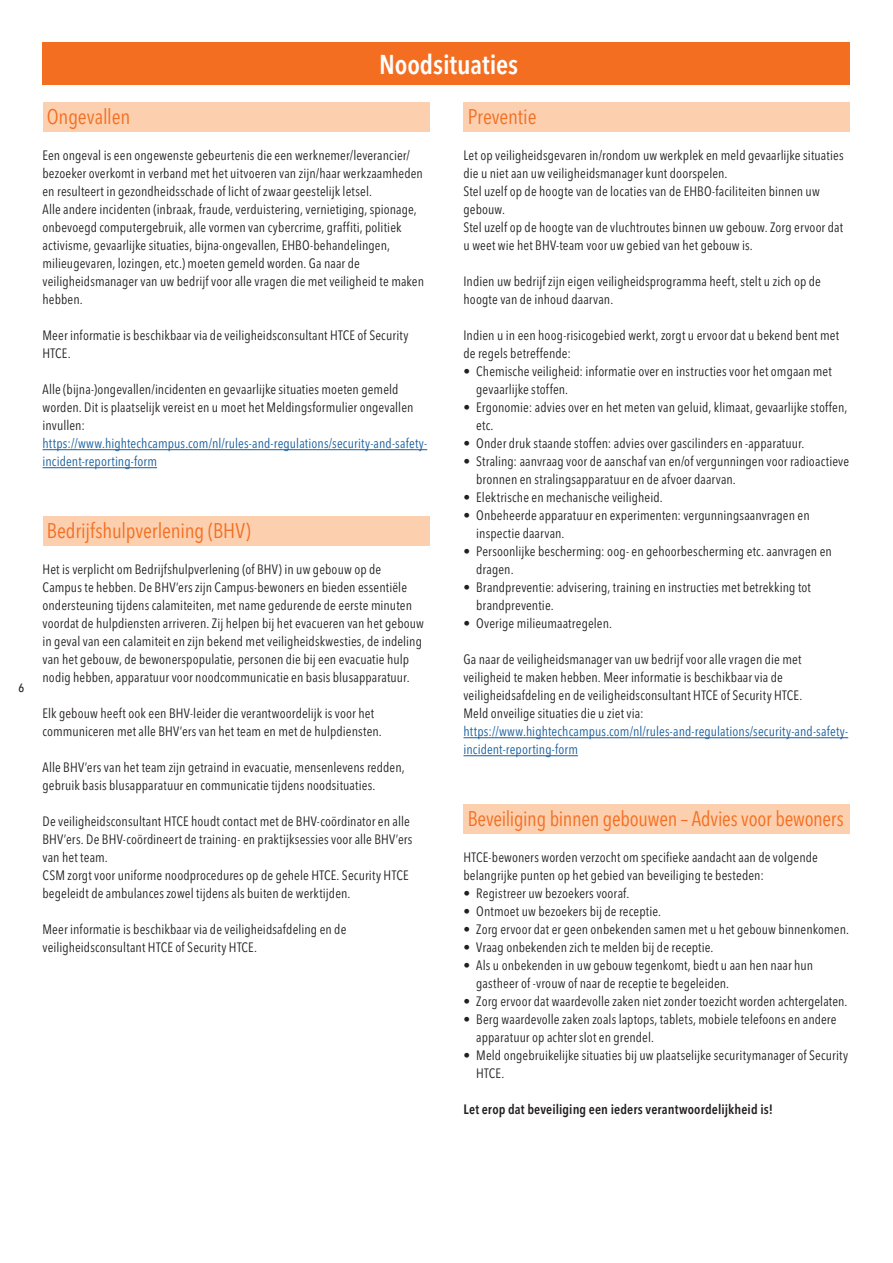
<style>
.page{position:relative;width:893px;height:1263px;background:#fff}
.page>*{position:absolute;margin:0;border:0;box-sizing:border-box;transform-origin:0 0}
.t1{font:600 condensed 27px "Avenir Next LT Pro";letter-spacing:-.005em;color:#fff}
.t2{font:condensed 21px "Avenir Next LT Pro";letter-spacing:-.01em;color:#f36e21}
.t3{font:condensed 13.5px/18px "Avenir Next LT Pro";letter-spacing:.005em;color:#231f20}
.t4{font:condensed 13.5px/18px "Avenir Next LT Pro";letter-spacing:.01em;color:#175d9e}
.t5{font:600 condensed 13.5px "Avenir Next LT Pro";letter-spacing:.01em;color:#231f20}
.t6{font:500 12px "Avenir Next Condensed";color:#231f20}
</style>
<div class="page">
<div style="left:43px;top:102px;width:386px;height:30px;background:#fccfae"></div>
<hr style="left:43px;top:449px;width:384px;height:1px;background:#175d9e">
<hr style="left:43px;top:467px;width:114px;height:1px;background:#175d9e">
<div style="left:43px;top:516px;width:386px;height:30px;background:#fccfae"></div>
<div style="left:463px;top:102px;width:387px;height:30px;background:#fccfae"></div>
<hr style="left:463px;top:737px;width:385px;height:1px;background:#175d9e">
<hr style="left:463px;top:755px;width:115px;height:1px;background:#175d9e">
<div style="left:463px;top:804px;width:387px;height:30px;background:#fccfae"></div>
<div style="left:43px;top:43px;width:807px;height:42px;background:#f36e21"></div>
<p class="t6" style="left:18px;top:681px;width:7px">6</p>
<h1 class="t1" style="left:379px;top:48px;width:141px">Noodsituaties</h1>
<h2 class="t2" style="left:47px;top:104px;width:85px">Ongevallen</h2>
<p class="t3" style="left:43px;top:147px;width:383px">Een ongeval is een ongewenste gebeurtenis die een werknemer/leverancier/ bezoeker overkomt in verband met het uitvoeren van zijn/haar werkzaamheden en resulteert in gezondheidsschade of licht of zwaar geestelijk letsel.<br>Alle andere incidenten (inbraak, fraude, verduistering, vernietiging, spionage, onbevoegd computergebruik, alle vormen van cybercrime, graffiti, politiek activisme, gevaarlijke situaties, bijna-ongevallen, EHBO-behandelingen, milieugevaren, lozingen, etc.) moeten gemeld worden. Ga naar de veiligheidsmanager van uw bedrijf voor alle vragen die met veiligheid te maken hebben.</p>
<p class="t3" style="left:43px;top:326px;width:367px">Meer informatie is beschikbaar via de veiligheidsconsultant HTCE of Security<br>HTCE.</p>
<p class="t3" style="left:43px;top:380px;width:372px">Alle (bijna-)ongevallen/incidenten en gevaarlijke situaties moeten gemeld worden. Dit is plaatselijk vereist en u moet het Meldingsformulier ongevallen invullen:</p>
<p class="t4" style="left:43px;top:434px;width:386px">https://www.hightechcampus.com/nl/rules-and-regulations/security-and-safety&shy;incident-reporting-form</p>
<h2 class="t2" style="left:47px;top:518px;width:205px">Bedrijfshulpverlening (BHV)</h2>
<p class="t3" style="left:43px;top:561px;width:383px">Het is verplicht om Bedrijfshulpverlening (of BHV) in uw gebouw op de Campus te hebben. De BHV’ers zijn Campus-bewoners en bieden essentiële ondersteuning tijdens calamiteiten, met name gedurende de eerste minuten voordat de hulpdiensten arriveren. Zij helpen bij het evacueren van het gebouw in geval van een calamiteit en zijn bekend met veiligheidskwesties, de indeling van het gebouw, de bewonerspopulatie, personen die bij een evacuatie hulp nodig hebben, apparatuur voor noodcommunicatie en basis blusapparatuur.</p>
<p class="t3" style="left:43px;top:704px;width:341px">Elk gebouw heeft ook een BHV-leider die verantwoordelijk is voor het communiceren met alle BHV’ers van het team en met de hulpdiensten.</p>
<p class="t3" style="left:43px;top:758px;width:364px">Alle BHV’ers van het team zijn getraind in evacuatie, mensenlevens redden, gebruik basis blusapparatuur en communicatie tijdens noodsituaties.</p>
<p class="t3" style="left:43px;top:812px;width:371px">De veiligheidsconsultant HTCE houdt contact met de BHV-coördinator en alle BHV’ers. De BHV-coördineert de training- en praktijksessies voor alle BHV’ers van het team.<br>CSM zorgt voor uniforme noodprocedures op de gehele HTCE. Security HTCE begeleidt de ambulances zowel tijdens als buiten de werktijden.</p>
<p class="t3" style="left:43px;top:920px;width:305px">Meer informatie is beschikbaar via de veiligheidsafdeling en de veiligheidsconsultant HTCE of Security HTCE.</p>
<h2 class="t2" style="left:468px;top:104px;width:70px">Preventie</h2>
<p class="t3" style="left:463px;top:147px;width:382px">Let op veiligheidsgevaren in/rondom uw werkplek en meld gevaarlijke situaties die u niet aan uw veiligheidsmanager kunt doorspelen.<br>Stel uzelf op de hoogte van de locaties van de EHBO-faciliteiten binnen uw gebouw.<br>Stel uzelf op de hoogte van de vluchtroutes binnen uw gebouw. Zorg ervoor dat u weet wie het BHV-team voor uw gebied van het gebouw is.</p>
<p class="t3" style="left:463px;top:272px;width:359px">Indien uw bedrijf zijn eigen veiligheidsprogramma heeft, stelt u zich op de hoogte van de inhoud daarvan.</p>
<p class="t3" style="left:463px;top:326px;width:377px">Indien u in een hoog-risicogebied werkt, zorgt u ervoor dat u bekend bent met de regels betreffende:</p>
<p class="t3" style="left:476px;top:362px;width:357px;text-indent:-13px">• Chemische veiligheid: informatie over en instructies voor het omgaan met gevaarlijke stoffen.</p>
<p class="t3" style="left:476px;top:398px;width:373px;text-indent:-13px">• Ergonomie: advies over en het meten van geluid, klimaat, gevaarlijke stoffen, etc.</p>
<p class="t3" style="left:463px;top:434px;width:342px">• Onder druk staande stoffen: advies over gascilinders en -apparatuur.</p>
<p class="t3" style="left:476px;top:452px;width:374px;text-indent:-13px">• Straling: aanvraag voor de aanschaf van en/of vergunningen voor radioactieve bronnen en stralingsapparatuur en de afvoer daarvan.</p>
<p class="t3" style="left:463px;top:488px;width:201px">• Elektrische en mechanische veiligheid.</p>
<p class="t3" style="left:476px;top:506px;width:335px;text-indent:-13px">• Onbeheerde apparatuur en experimenten: vergunningsaanvragen en inspectie daarvan.</p>
<p class="t3" style="left:476px;top:542px;width:357px;text-indent:-13px">• Persoonlijke bescherming: oog- en gehoorbescherming etc. aanvragen en dragen.</p>
<p class="t3" style="left:476px;top:578px;width:336px;text-indent:-13px">• Brandpreventie: advisering, training en instructies met betrekking tot brandpreventie.</p>
<p class="t3" style="left:463px;top:614px;width:150px">• Overige milieumaatregelen.</p>
<p class="t3" style="left:463px;top:650px;width:340px">Ga naar de veiligheidsmanager van uw bedrijf voor alle vragen die met veiligheid te maken hebben. Meer informatie is beschikbaar via de veiligheidsafdeling en de veiligheidsconsultant HTCE of Security HTCE.<br>Meld onveilige situaties die u ziet via:</p>
<p class="t4" style="left:463px;top:722px;width:386px">https://www.hightechcampus.com/nl/rules-and-regulations/security-and-safety&shy;incident-reporting-form</p>
<h2 class="t2" style="left:468px;top:806px;width:377px">Beveiliging binnen gebouwen – Advies voor bewoners</h2>
<p class="t3" style="left:463px;top:849px;width:356px">HTCE-bewoners worden verzocht om specifieke aandacht aan de volgende belangrijke punten op het gebied van beveiliging te besteden:</p>
<p class="t3" style="left:463px;top:885px;width:167px">• Registreer uw bezoekers vooraf.</p>
<p class="t3" style="left:463px;top:903px;width:199px">• Ontmoet uw bezoekers bij de receptie.</p>
<p class="t3" style="left:463px;top:920px;width:387px">• Zorg ervoor dat er geen onbekenden samen met u het gebouw binnenkomen.</p>
<p class="t3" style="left:463px;top:938px;width:252px">• Vraag onbekenden zich te melden bij de receptie.</p>
<p class="t3" style="left:476px;top:956px;width:338px;text-indent:-13px">• Als u onbekenden in uw gebouw tegenkomt, biedt u aan hen naar hun gastheer of -vrouw of naar de receptie te begeleiden.</p>
<p class="t3" style="left:463px;top:992px;width:386px">• Zorg ervoor dat waardevolle zaken niet zonder toezicht worden achtergelaten.</p>
<p class="t3" style="left:476px;top:1010px;width:362px;text-indent:-13px">• Berg waardevolle zaken zoals laptops, tablets, mobiele telefoons en andere apparatuur op achter slot en grendel.</p>
<p class="t3" style="left:476px;top:1046px;width:374px;text-indent:-13px">• Meld ongebruikelijke situaties bij uw plaatselijke securitymanager of Security<br>HTCE.</p>
<p class="t5" style="left:463px;top:1101px;width:311px">Let erop dat beveiliging een ieders verantwoordelijkheid is!</p>
</div>
